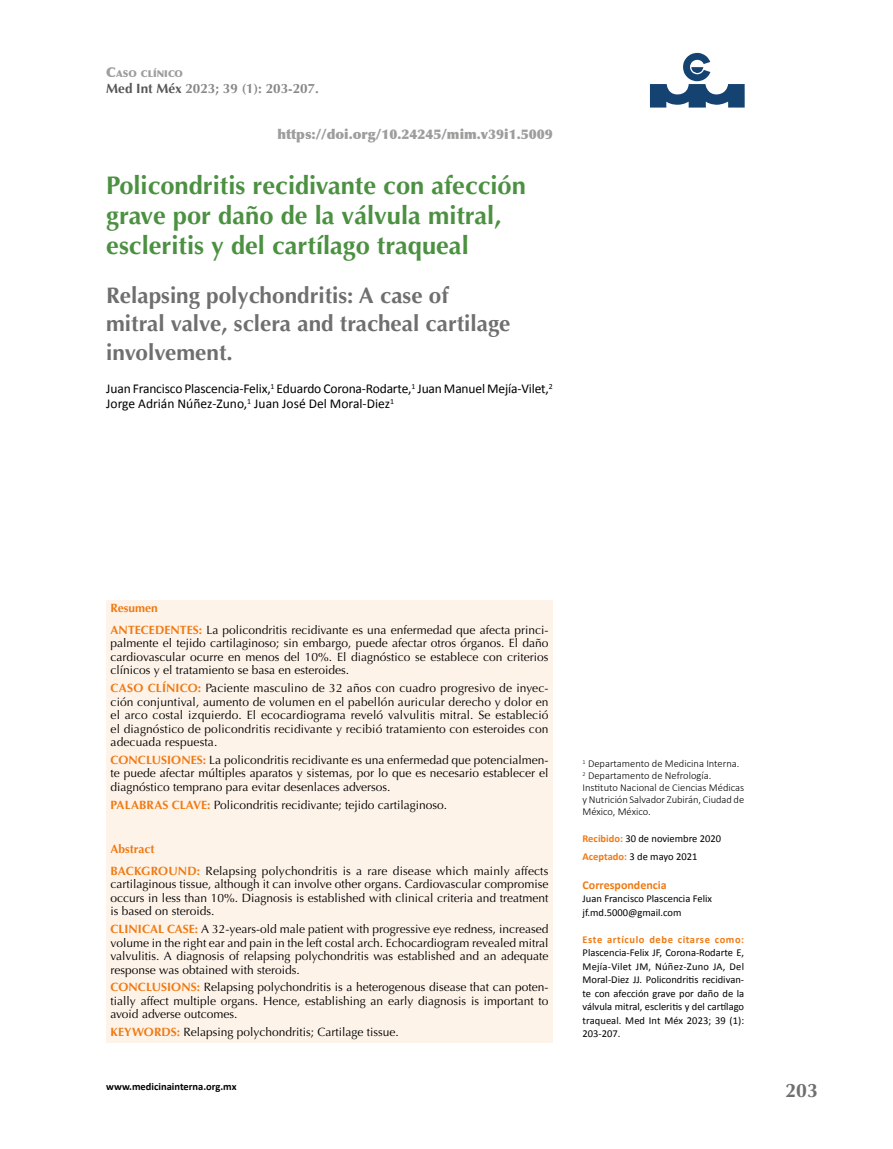
<style>
.page{position:relative;width:893px;height:1149px;background:#fff}
.page>*{position:absolute;margin:0;border:0;box-sizing:border-box;transform-origin:0 0}
.t1{font:700 25.5px/30px "Optima";color:#4b9141}
.t2{font:700 22.5px/28.5px "Optima";color:#706f6f}
.t3{font:700 19.5px "Optima";color:#706f6f}
.t4{font:13.5px/15px "Calibri";letter-spacing:-.01em;color:#000}
.t5{font:900 13.5px "Optima";color:#9d9d9c}
.t6{font:700 13.5px "Optima";color:#878787}
.t7{font:12px/13.5px "Optima";color:#000;text-align:justify}
.t8{font:700 12px "Calibri";color:#ef7a13}
.t9{font:10.5px/13.5px "Calibri";color:#000}
.t10{font:300 10.5px/12px "Calibri";color:#000}
.t11{font:700 10.5px "Calibri";letter-spacing:.055em;color:#ef7a13}
.t12{font:700 10.5px "Calibri";color:#000}
.t13{font:900 9.45px "Optima";color:#9d9d9c}
.s1{font-size:13.5px}
.s2{color:#575756}
.s3{font-weight:700;color:#ef7a13}
</style>
<div class="page">
<svg style="left:650px;top:53px;width:95px;height:54px"></svg>
<div style="left:106px;top:600px;width:447px;height:442px;background:#fef3e9"></div>
<p class="t13" style="left:106px;top:68px;width:78px"><span class="s1">C</span>ASO CLÍNICO</p>
<p class="t6" style="left:106px;top:81px;width:214px"><span class="s2">Med Int Méx</span> 2023; 39 (1): 203-207.</p>
<p class="t5" style="left:277px;top:126px;width:277px">https://doi.org/10.24245/mim.v39i1.5009</p>
<h1 class="t1" style="left:106px;top:170px;width:421px">Policondritis recidivante con afección grave por daño de la válvula mitral, escleritis y del cartílago traqueal</h1>
<h2 class="t2" style="left:106px;top:281px;width:406px">Relapsing polychondritis: A case of mitral valve, sclera and tracheal cartilage involvement.</h2>
<p class="t4" style="left:106px;top:380px;width:448px">Juan Francisco Plascencia-Felix,<sup>1</sup> Eduardo Corona-Rodarte,<sup>1</sup> Juan Manuel Mejía-Vilet,<sup>2<br></sup>Jorge Adrián Núñez-Zuno,<sup>1</sup> Juan José Del Moral-Diez<sup>1</sup></p>
<p class="t7" style="left:111px;top:596px;width:439px;line-height:22px"><span class="s3">Resumen<br>ANTECEDENTES:</span> La policondritis recidivante es una enfermedad que afecta princi-</p>
<p class="t7" style="left:111px;top:636px;width:439px">palmente el tejido cartilaginoso; sin embargo, puede afectar otros órganos. El daño cardiovascular ocurre en menos del 10%. El diagnóstico se establece con criterios clínicos y el tratamiento se basa en esteroides.</p>
<p class="t7" style="left:111px;top:681px;width:439px"><span class="s3">CASO CLÍNICO:</span> Paciente masculino de 32 años con cuadro progresivo de inyec&shy;ción conjuntival, aumento de volumen en el pabellón auricular derecho y dolor en el arco costal izquierdo. El ecocardiograma reveló valvulitis mitral. Se estableció el diagnóstico de policondritis recidivante y recibió tratamiento con esteroides con adecuada respuesta.</p>
<p class="t7" style="left:111px;top:753px;width:439px"><span class="s3">CONCLUSIONES:</span> La policondritis recidivante es una enfermedad que potencialmen&shy;te puede afectar múltiples aparatos y sistemas, por lo que es necesario establecer el diagnóstico temprano para evitar desenlaces adversos.</p>
<p class="t7" style="left:111px;top:797px;width:338px"><span class="s3">PALABRAS CLAVE:</span> Policondritis recidivante; tejido cartilaginoso.</p>
<p class="t7" style="left:111px;top:837px;width:439px;line-height:22px"><span class="s3">Abstract<br>BACKGROUND:</span> Relapsing polychondritis is a rare disease which mainly affects</p>
<p class="t7" style="left:111px;top:877px;width:439px">cartilaginous tissue, although it can involve other organs. Cardiovascular compromise occurs in less than 10%. Diagnosis is established with clinical criteria and treatment is based on steroids.</p>
<p class="t7" style="left:111px;top:922px;width:440px"><span class="s3">CLINICAL CASE:</span> A 32-years-old male patient with progressive eye redness, increased volume in the right ear and pain in the left costal arch. Echocardiogram revealed mitral valvulitis. A diagnosis of relapsing polychondritis was established and an adequate response was obtained with steroids.</p>
<p class="t7" style="left:111px;top:980px;width:439px"><span class="s3">CONCLUSIONS:</span> Relapsing polychondritis is a heterogenous disease that can poten&shy;tially affect multiple organs. Hence, establishing an early diagnosis is important to avoid adverse outcomes.</p>
<p class="t7" style="left:111px;top:1025px;width:290px"><span class="s3">KEYWORDS:</span> Relapsing polychondritis; Cartilage tissue.</p>
<p class="t12" style="left:106px;top:1079px;width:132px">www.medicinainterna.org.mx</p>
<p class="t10" style="left:583px;top:756px;width:163px"><sup>1</sup> Departamento de Medicina Interna.<br><sup>2</sup> Departamento de Nefrología.<br>Instituto Nacional de Ciencias Médicas y Nutrición Salvador Zubirán, Ciudad de<br>México, México.</p>
<p class="t9" style="left:583px;top:829px;width:140px;line-height:18px"><span class="s3">Recibido:</span> 30 de noviembre 2020<br><span class="s3">Aceptado:</span> 3 de mayo 2021</p>
<p class="t8" style="left:583px;top:876px;width:86px">Correspondencia</p>
<p class="t9" style="left:583px;top:891px;width:131px">Juan Francisco Plascencia Felix jf.md.5000@gmail.com</p>
<p class="t11" style="left:583px;top:932px;width:163px">Este artículo debe citarse como:</p>
<p class="t9" style="left:583px;top:945px;width:163px;text-align:justify">Plascencia-Felix JF, Corona-Rodarte E, Mejía-Vilet JM, Núñez-Zuno JA, Del Moral-Diez JJ. Policondritis recidivan&shy;te con afección grave por daño de la válvula mitral, escleritis y del cartílago traqueal. Med Int Méx 2023; 39 (1):<br>203-207.</p>
<h3 class="t3" style="left:785px;top:1079px;width:34px">203</h3>
</div>
